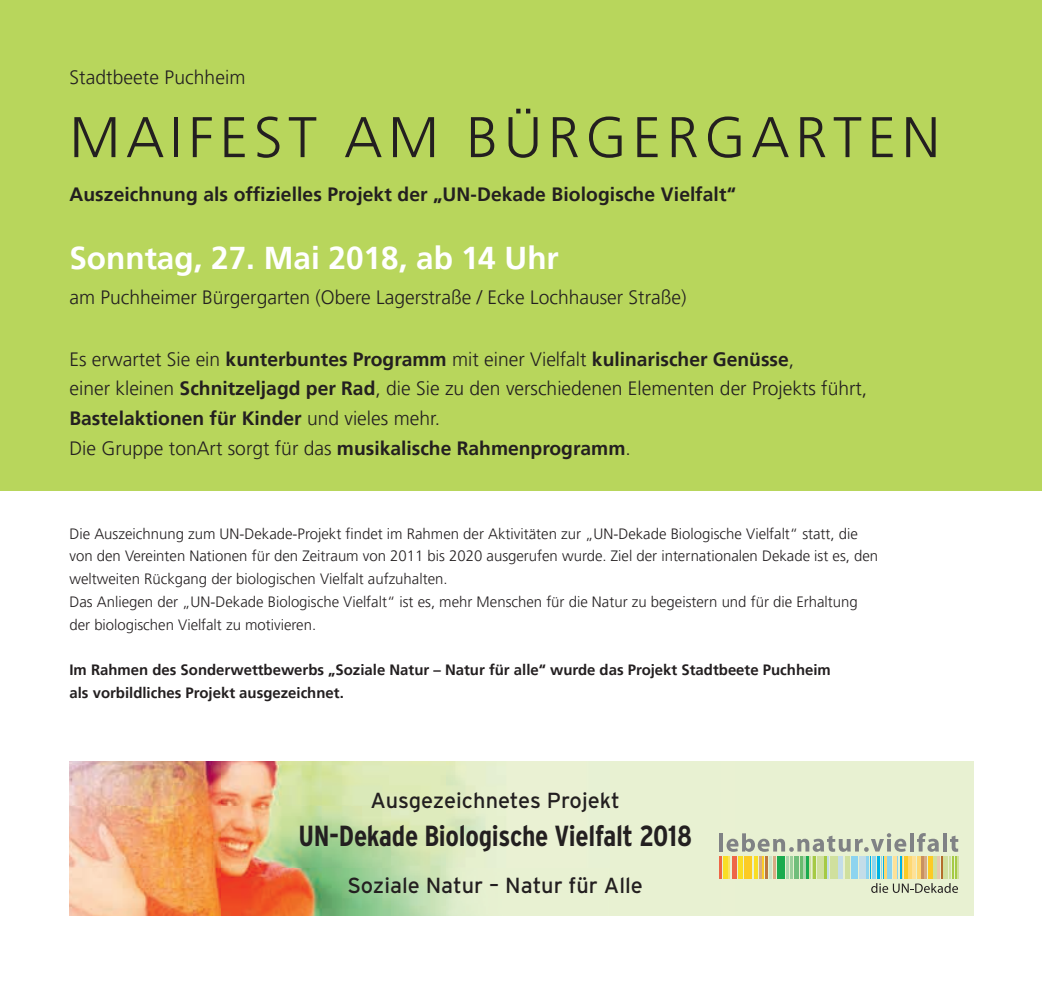
<style>
.page{position:relative;width:1042px;height:983px;background:#fff}
.page>*{position:absolute;margin:0;border:0;box-sizing:border-box;transform-origin:0 0}
.t1{font:300 57.23px "Frutiger LT Pro";letter-spacing:.1em;color:#231f20}
.t2{font:700 31.5px "Frutiger LT Pro";color:#fff}
.t3{font:700 condensed 29.05px "Interstate";letter-spacing:-.01em;color:#231f20}
.t4{font:21.7px "Interstate";color:#231f20}
.t5{font:300 19.25px/29.8px "Frutiger LT Pro";color:#231f20}
.t6{font:700 19.25px "Frutiger LT Pro";letter-spacing:.005em;color:#231f20}
.t7{font:300 14.88px/22.8px "Frutiger LT Pro";color:#231f20}
.t8{font:700 14.88px/22.8px "Frutiger LT Pro";color:#231f20}
.s1{font-weight:700}
</style>
<div class="page">
<div style="left:0;top:0;width:1042px;height:491px;background:#b8d65c"></div>
<img style="left:69px;top:761px;width:652px;height:153px">
<div style="left:721px;top:761px;width:253px;height:153px;background:#e8f1d2"></div>
<hr style="left:719px;top:833px;width:4px;height:18px;background:#808285">
<hr style="left:723px;top:855px;width:4px;height:23px;background:#f9de25">
<hr style="left:719px;top:855px;width:2px;height:23px;background:#ee6647">
<svg style="left:726px;top:833px;width:232px;height:59px"></svg>
<p class="t5" style="left:69px;top:62px;width:178px">Stadtbeete Puchheim</p>
<h1 class="t1" style="left:69px;top:104px;width:872px">MAIFEST AM BÜRGERGARTEN</h1>
<p class="t6" style="left:69px;top:182px;width:668px">Auszeichnung als offizielles Projekt der „UN-Dekade Biologische Vielfalt“</p>
<h2 class="t2" style="left:69px;top:239px;width:491px">Sonntag, 27. Mai 2018, ab 14 Uhr</h2>
<p class="t5" style="left:69px;top:282px;width:618px">am Puchheimer Bürgergarten (Obere Lagerstraße / Ecke Lochhauser Straße)</p>
<p class="t5" style="left:69px;top:344px;width:799px">Es erwartet Sie ein <span class="s1">kunterbuntes Programm</span> mit einer Vielfalt <span class="s1">kulinarischer Genüsse</span>,<br>einer kleinen <span class="s1">Schnitzeljagd per Rad</span>, die Sie zu den verschiedenen Elementen der Projekts führt, <span class="s1">Bastelaktionen für Kinder</span> und vieles mehr.<br>Die Gruppe tonArt sorgt für das <span class="s1">musikalische Rahmenprogramm</span>.</p>
<p class="t7" style="left:69px;top:522px;width:810px">Die Auszeichnung zum UN-Dekade-Projekt findet im Rahmen der Aktivitäten zur „UN-Dekade Biologische Vielfalt“ statt, die von den Vereinten Nationen für den Zeitraum von 2011 bis 2020 ausgerufen wurde. Ziel der internationalen Dekade ist es, den weltweiten Rückgang der biologischen Vielfalt aufzuhalten.<br>Das Anliegen der „UN-Dekade Biologische Vielfalt“ ist es, mehr Menschen für die Natur zu begeistern und für die Erhaltung der biologischen Vielfalt zu motivieren.</p>
<p class="t8" style="left:69px;top:658px;width:763px">Im Rahmen des Sonderwettbewerbs „Soziale Natur – Natur für alle“ wurde das Projekt Stadtbeete Puchheim als vorbildliches Projekt ausgezeichnet.</p>
<h3 class="t4" style="left:371px;top:787px;width:251px">Ausgezeichnetes Projekt</h3>
<h3 class="t3" style="left:298px;top:818px;width:395px">UN-Dekade Biologische Vielfalt 2018</h3>
<h3 class="t4" style="left:347px;top:872px;width:297px">Soziale Natur – Natur für Alle</h3>
</div>
